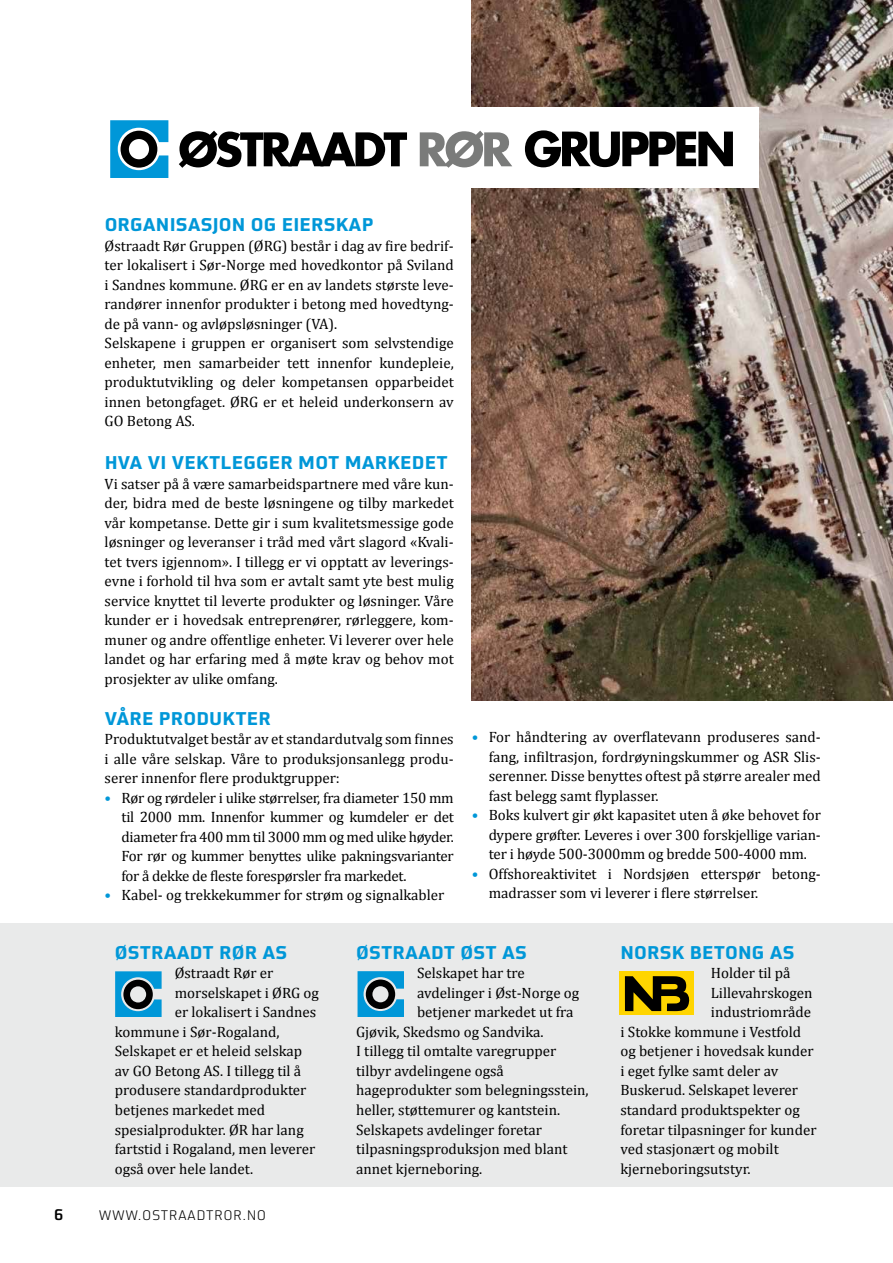
<style>
.page{position:relative;width:893px;height:1263px;background:#fff}
.page>*{position:absolute;margin:0;border:0;box-sizing:border-box;transform-origin:0 0}
.t1{font:700 18px "Utility OT";letter-spacing:.01em;color:#0097d8}
.t2{font:15px/19.5px "Cambria";color:#000;text-align:justify}
.t3{font:500 15px "Utility OT";color:#000}
.t4{font:300 13.5px "Utility OT";letter-spacing:.04em;color:#000}
.s1{color:#0097d8}
</style>
<div class="page">
<img style="left:472px;top:0;width:421px;height:701px">
<div style="left:98px;top:107px;width:660px;height:81px;background:#fff"></div>
<svg style="left:179px;top:131px;width:228px;height:37px"></svg>
<svg style="left:420px;top:131px;width:92px;height:37px"></svg>
<svg style="left:525px;top:130px;width:208px;height:37px"></svg>
<svg style="left:110px;top:120px;width:58px;height:58px"></svg>
<div style="left:0;top:923px;width:893px;height:263px;background:#e9eaea"></div>
<svg style="left:115px;top:971px;width:47px;height:45px"></svg>
<svg style="left:358px;top:971px;width:46px;height:45px"></svg>
<div style="left:619px;top:971px;width:75px;height:44px;background:#ffd500"></div>
<svg style="left:625px;top:976px;width:65px;height:35px"></svg>
<p class="t1" style="left:105px;top:213px;width:270px">ORGANISASJON OG EIERSKAP</p>
<p class="t2" style="left:105px;top:236px;width:351px;text-align:left">Østraadt Rør Gruppen (ØRG) består i dag av fire bedrif&shy;ter lokalisert i Sør-Norge med hovedkontor på Sviland i Sandnes kommune. ØRG er en av landets største leve&shy;randører innenfor produkter i betong med hovedtyng&shy;de på vann- og avløpsløsninger (VA).<br>Selskapene i gruppen er organisert som selvstendige enheter, men samarbeider tett innenfor kundepleie, produktutvikling og deler kompetansen opparbeidet innen betongfaget. ØRG er et heleid underkonsern av GO Betong AS.</p>
<p class="t1" style="left:105px;top:451px;width:345px">HVA VI VEKTLEGGER MOT MARKEDET</p>
<p class="t2" style="left:105px;top:474px;width:351px">Vi satser på å være samarbeidspartnere med våre kun&shy;der, bidra med de beste løsningene og tilby markedet vår kompetanse. Dette gir i sum kvalitetsmessige gode løsninger og leveranser i tråd med vårt slagord «Kvali&shy;tet tvers igjennom». I tillegg er vi opptatt av leverings&shy;evne i forhold til hva som er avtalt samt yte best mulig service knyttet til leverte produkter og løsninger. Våre kunder er i hovedsak entreprenører, rørleggere, kom&shy;muner og andre offentlige enheter. Vi leverer over hele landet og har erfaring med å møte krav og behov mot prosjekter av ulike omfang.</p>
<p class="t1" style="left:105px;top:707px;width:168px">VÅRE PRODUKTER</p>
<p class="t2" style="left:105px;top:730px;width:351px">Produktutvalget består av et standardutvalg som finnes i alle våre selskap. Våre to produksjonsanlegg produ&shy;serer innenfor flere produktgrupper:</p>
<p class="t2" style="left:122px;top:788px;width:334px;text-indent:-17px"><span class="s1">•</span> Rør og rørdeler i ulike størrelser, fra diameter 150 mm til 2000 mm. Innenfor kummer og kumdeler er det diameter fra 400 mm til 3000 mm og med ulike høyder.<br>For rør og kummer benyttes ulike pakningsvarianter for å dekke de fleste forespørsler fra markedet.</p>
<p class="t2" style="left:105px;top:886px;width:341px"><span class="s1">•</span> Kabel- og trekkekummer for strøm og signalkabler</p>
<p class="t2" style="left:489px;top:727px;width:334px;text-indent:-17px"><span class="s1">•</span> For håndtering av overflatevann produseres sand&shy;fang, infiltrasjon, fordrøyningskummer og ASR Slis&shy;serenner. Disse benyttes oftest på større arealer med fast belegg samt flyplasser.</p>
<p class="t2" style="left:489px;top:805px;width:334px;text-indent:-17px"><span class="s1">•</span> Boks kulvert gir økt kapasitet uten å øke behovet for dypere grøfter. Leveres i over 300 forskjellige varian&shy;ter i høyde 500-3000mm og bredde 500-4000 mm.</p>
<p class="t2" style="left:489px;top:864px;width:332px;text-indent:-17px"><span class="s1">•</span> Offshoreaktivitet i Nordsjøen etterspør betong&shy;madrasser som vi leverer i flere størrelser.</p>
<p class="t1" style="left:115px;top:941px;width:174px">ØSTRAADT RØR AS</p>
<p class="t2" style="left:175px;top:964px;width:100px">Østraadt Rør er</p>
<p class="t2" style="left:175px;top:983px;width:146px">morselskapet i ØRG og</p>
<p class="t2" style="left:175px;top:1003px;width:143px">er lokalisert i Sandnes</p>
<p class="t2" style="left:115px;top:1022px;width:166px">kommune i Sør-Rogaland,</p>
<p class="t2" style="left:115px;top:1042px;width:189px">Selskapet er et heleid selskap</p>
<p class="t2" style="left:115px;top:1061px;width:188px">av GO Betong AS. I tillegg til å</p>
<p class="t2" style="left:115px;top:1081px;width:193px">produsere standardprodukter</p>
<p class="t2" style="left:115px;top:1100px;width:152px">betjenes markedet med</p>
<p class="t2" style="left:115px;top:1120px;width:190px">spesialprodukter. ØR har lang</p>
<p class="t2" style="left:115px;top:1139px;width:202px">fartstid i Rogaland, men leverer</p>
<p class="t2" style="left:115px;top:1159px;width:140px">også over hele landet.</p>
<p class="t3" style="left:54px;top:1205px;width:11px">6</p>
<p class="t4" style="left:99px;top:1208px;width:169px">WWW.OSTRAADTROR.NO</p>
<p class="t1" style="left:356px;top:941px;width:172px">ØSTRAADT ØST AS</p>
<p class="t2" style="left:417px;top:964px;width:109px">Selskapet har tre</p>
<p class="t2" style="left:417px;top:983px;width:164px">avdelinger i Øst-Norge og</p>
<p class="t2" style="left:417px;top:1003px;width:158px">betjener markedet ut fra</p>
<p class="t2" style="left:356px;top:1022px;width:189px">Gjøvik, Skedsmo og Sandvika.</p>
<p class="t2" style="left:356px;top:1042px;width:202px">I tillegg til omtalte varegrupper</p>
<p class="t2" style="left:356px;top:1061px;width:149px">tilbyr avdelingene også</p>
<p class="t2" style="left:356px;top:1081px;width:234px">hageprodukter som belegningsstein,</p>
<p class="t2" style="left:356px;top:1100px;width:205px">heller, støttemurer og kantstein.</p>
<p class="t2" style="left:356px;top:1120px;width:187px">Selskapets avdelinger foretar</p>
<p class="t2" style="left:356px;top:1139px;width:213px">tilpasningsproduksjon med blant</p>
<p class="t2" style="left:356px;top:1159px;width:128px">annet kjerneboring.</p>
<p class="t1" style="left:620px;top:941px;width:176px">NORSK BETONG AS</p>
<p class="t2" style="left:711px;top:964px;width:81px">Holder til på</p>
<p class="t2" style="left:711px;top:983px;width:103px">Lillevahrskogen</p>
<p class="t2" style="left:711px;top:1003px;width:102px">industriområde</p>
<p class="t2" style="left:620px;top:1022px;width:182px">i Stokke kommune i Vestfold</p>
<p class="t2" style="left:620px;top:1042px;width:195px">og betjener i hovedsak kunder</p>
<p class="t2" style="left:620px;top:1061px;width:159px">i eget fylke samt deler av</p>
<p class="t2" style="left:620px;top:1081px;width:179px">Buskerud. Selskapet leverer</p>
<p class="t2" style="left:620px;top:1100px;width:181px">standard produktspekter og</p>
<p class="t2" style="left:620px;top:1120px;width:198px">foretar tilpasninger for kunder</p>
<p class="t2" style="left:620px;top:1139px;width:160px">ved stasjonært og mobilt</p>
<p class="t2" style="left:620px;top:1159px;width:132px">kjerneboringsutstyr.</p>
</div>
